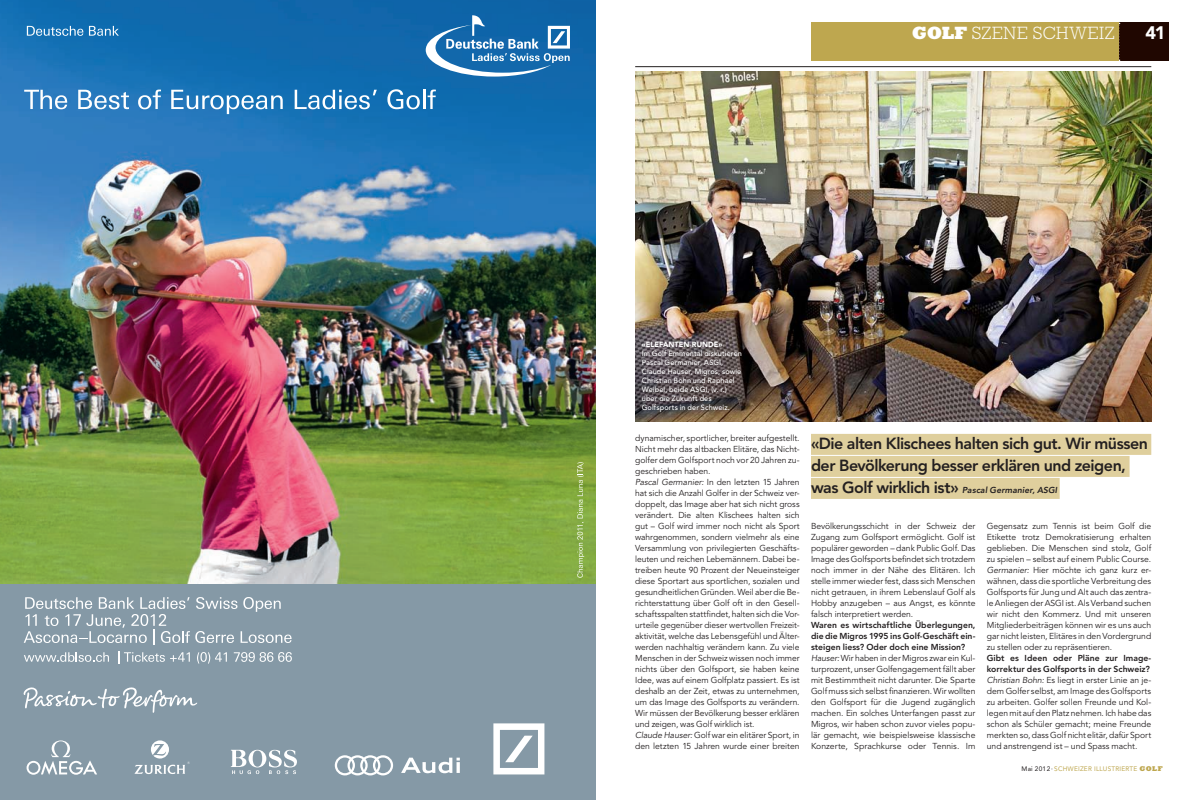
<style>
.page{position:relative;width:1191px;height:800px;background:#fff}
.page>*{position:absolute;margin:0;border:0;box-sizing:border-box;transform-origin:0 0}
.t1{font:300 18px "Rockwell Std";letter-spacing:.03em;color:#fff}
.t2{font:900 18px "Avenir LT Std";color:#fff}
.t3{font:800 16px/22px "Avenir LT Std";letter-spacing:-.03em;color:#231f20}
.t4{font:8.6px/11px "Avenir LT Std";letter-spacing:-.005em;color:#231f20}
.t5{font:italic 800 8.6px "Avenir LT Std";letter-spacing:.015em;color:#231f20}
.t6{font:500 7.5px/9px "Avenir LT Std";letter-spacing:.015em;color:#fff}
.t7{font:900 7.5px "Avenir LT Std";color:#fff}
.t8{font:6.5px "Avenir LT Std";letter-spacing:.03em;color:#bea74f}
.s1{font-weight:800}
.s2{font-style:italic}
.s3{font-style:normal;font-size:16px}
.s4{color:#231f20}
.s5{font-family:"Rockwell Std";font-weight:800;font-size:7px}
</style>
<div class="page">
<img style="left:0;top:0;width:595px;height:584px">
<svg style="left:426px;top:15px;width:144px;height:62px;background:#4185bb"></svg>
<div style="left:0;top:584px;width:595px;height:215px;background:#8599a6"></div>
<svg style="left:577px;top:462px;width:7px;height:115px"></svg>
<svg style="left:23px;top:687px;width:174px;height:26px"></svg>
<svg style="left:24px;top:597px;width:268px;height:66px"></svg>
<svg style="left:27px;top:26px;width:56px;height:10px"></svg>
<svg style="left:89px;top:26px;width:30px;height:10px"></svg>
<svg style="left:24px;top:90px;width:43px;height:19px"></svg>
<svg style="left:78px;top:90px;width:51px;height:19px"></svg>
<svg style="left:138px;top:89px;width:23px;height:20px"></svg>
<svg style="left:171px;top:90px;width:112px;height:24px;background:#4f94c8"></svg>
<svg style="left:295px;top:90px;width:82px;height:19px"></svg>
<svg style="left:387px;top:89px;width:49px;height:20px"></svg>
<svg style="left:493px;top:723px;width:51px;height:51px"></svg>
<svg style="left:401px;top:757px;width:59px;height:16px"></svg>
<svg style="left:335px;top:755px;width:58px;height:20px"></svg>
<svg style="left:231px;top:749px;width:66px;height:24px"></svg>
<svg style="left:135px;top:740px;width:55px;height:33px"></svg>
<svg style="left:27px;top:740px;width:70px;height:34px"></svg>
<hr style="left:635px;top:66px;width:516px;height:1px;background:#231f20">
<div style="left:1118px;top:23px;width:50px;height:38px;background:#200701"></div>
<svg style="left:1118px;top:23px;width:1px;height:38px"></svg>
<div style="left:811px;top:23px;width:307px;height:38px;background:#bea74f"></div>
<img style="left:635px;top:72px;width:516px;height:349px">
<div style="left:811px;top:434px;width:340px;height:21px;background:#dfcf9d"></div>
<div style="left:811px;top:456px;width:318px;height:21px;background:#dfcf9d"></div>
<div style="left:811px;top:478px;width:248px;height:21px;background:#dfcf9d"></div>
<h1 class="t1" style="left:912px;top:23px;width:204px"><span class="s1">golf</span> SZENE SCHWEIZ</h1>
<h1 class="t2" style="left:1145px;top:22px;width:22px">41</h1>
<p class="t7" style="left:642px;top:339px;width:82px">«ELEFANTEN-RUNDE»</p>
<p class="t6" style="left:642px;top:349px;width:102px">Im Golf Emmental diskutieren<br>Pascal Germanier, ASGI,<br>Claude Hauser, Migros, sowie<br>Christian Bohn und Raphael<br>Weibel, beide ASGI, (v. r.) über die Zukunft des<br>Golfsports in der Schweiz.</p>
<p class="t4" style="left:635px;top:433px;width:166px">dynamischer, sportlicher, breiter aufgestellt.<br>Nicht mehr das altbacken Elitäre, das Nicht&shy;golfer dem Golfsport noch vor 20 Jahren zu&shy;geschrieben haben.<br><span class="s2">Pascal Germanier:</span> In den letzten 15 Jahren hat sich die Anzahl Golfer in der Schweiz ver&shy;doppelt, das Image aber hat sich nicht gross verändert. Die alten Klischees halten sich gut – Golf wird immer noch nicht als Sport wahrgenommen, sondern vielmehr als eine Versammlung von privilegierten Geschäfts&shy;leuten und reichen Lebemännern. Dabei be&shy;treiben heute 90 Prozent der Neueinsteiger diese Sportart aus sportlichen, sozialen und gesundheitlichen Gründen. Weil aber die Be&shy;richterstattung über Golf oft in den Gesell&shy;schaftsspalten stattfindet, halten sich die Vor&shy;urteile gegenüber dieser wertvollen Freizeit&shy;aktivität, welche das Lebensgefühl und Älter&shy;werden nachhaltig verändern kann. Zu viele Menschen in der Schweiz wissen noch immer nichts über den Golfsport, sie haben keine Idee, was auf einem Golfplatz passiert. Es ist deshalb an der Zeit, etwas zu unternehmen, um das Image des Golfsports zu verändern.<br>Wir müssen der Bevölkerung besser erklären und zeigen, was Golf wirklich ist.<br><span class="s2">Claude Hauser:</span> Golf war ein elitärer Sport, in den letzten 15 Jahren wurde einer breiten</p>
<h2 class="t3" style="left:811px;top:433px;width:339px">«Die alten Klischees halten sich gut. Wir müssen der Bevölkerung besser erklären und zeigen,</h2>
<p class="t5" style="left:811px;top:485px;width:248px"><span class="s3">was Golf wirklich ist»</span> Pascal Germanier, ASGI</p>
<p class="t4" style="left:811px;top:521px;width:166px;text-align:justify">Bevölkerungsschicht in der Schweiz der Zugang zum Golfsport ermöglicht. Golf ist populärer geworden – dank Public Golf. Das Image des Golfsports befindet sich trotzdem noch immer in der Nähe des Elitären. Ich stelle immer wieder fest, dass sich Menschen nicht getrauen, in ihrem Lebenslauf Golf als Hobby anzugeben – aus Angst, es könnte falsch interpretiert werden.</p>
<p class="t4" style="left:811px;top:620px;width:166px"><span class="s1">Waren es wirtschaftliche Überlegungen, die die Migros 1995 ins Golf-Geschäft ein&shy;steigen liess? Oder doch eine Mission?<br></span><span class="s2">Hauser:</span> Wir haben in der Migros zwar ein Kul&shy;turprozent, unser Golfengagement fällt aber mit Bestimmtheit nicht darunter. Die Sparte Golf muss sich selbst finanzieren. Wir wollten den Golfsport für die Jugend zugänglich machen. Ein solches Unterfangen passt zur Migros, wir haben schon zuvor vieles popu&shy;lär gemacht, wie beispielsweise klassische Konzerte, Sprachkurse oder Tennis. Im</p>
<p class="t4" style="left:986px;top:521px;width:166px;text-align:justify">Gegensatz zum Tennis ist beim Golf die Etikette trotz Demokratisierung erhalten geblieben. Die Menschen sind stolz, Golf zu spielen – selbst auf einem Public Course.<br><span class="s2">Germanier:</span> Hier möchte ich ganz kurz er&shy;wähnen, dass die sportliche Verbreitung des Golfsports für Jung und Alt auch das zentra&shy;le Anliegen der ASGI ist. Als Verband suchen wir nicht den Kommerz. Und mit unseren Mitgliederbeiträgen können wir es uns auch gar nicht leisten, Elitäres in den Vordergrund zu stellen oder zu repräsentieren.</p>
<p class="t4" style="left:986px;top:653px;width:166px"><span class="s1">Gibt es Ideen oder Pläne zur Image&shy;korrektur des Golfsports in der Schweiz?<br></span><span class="s2">Christian Bohn:</span> Es liegt in erster Linie an je&shy;dem Golfer selbst, am Image des Golfsports zu arbeiten. Golfer sollen Freunde und Kol&shy;legen mit auf den Platz nehmen. Ich habe das schon als Schüler gemacht; meine Freunde merkten so, dass Golf nicht elitär, dafür Sport und anstrengend ist – und Spass macht.</p>
<p class="t8" style="left:1021px;top:765px;width:142px"><span class="s4">MAI 2012·</span> SCHWEIZER ILLUSTRIERTE <span class="s5">golf</span></p>
</div>
